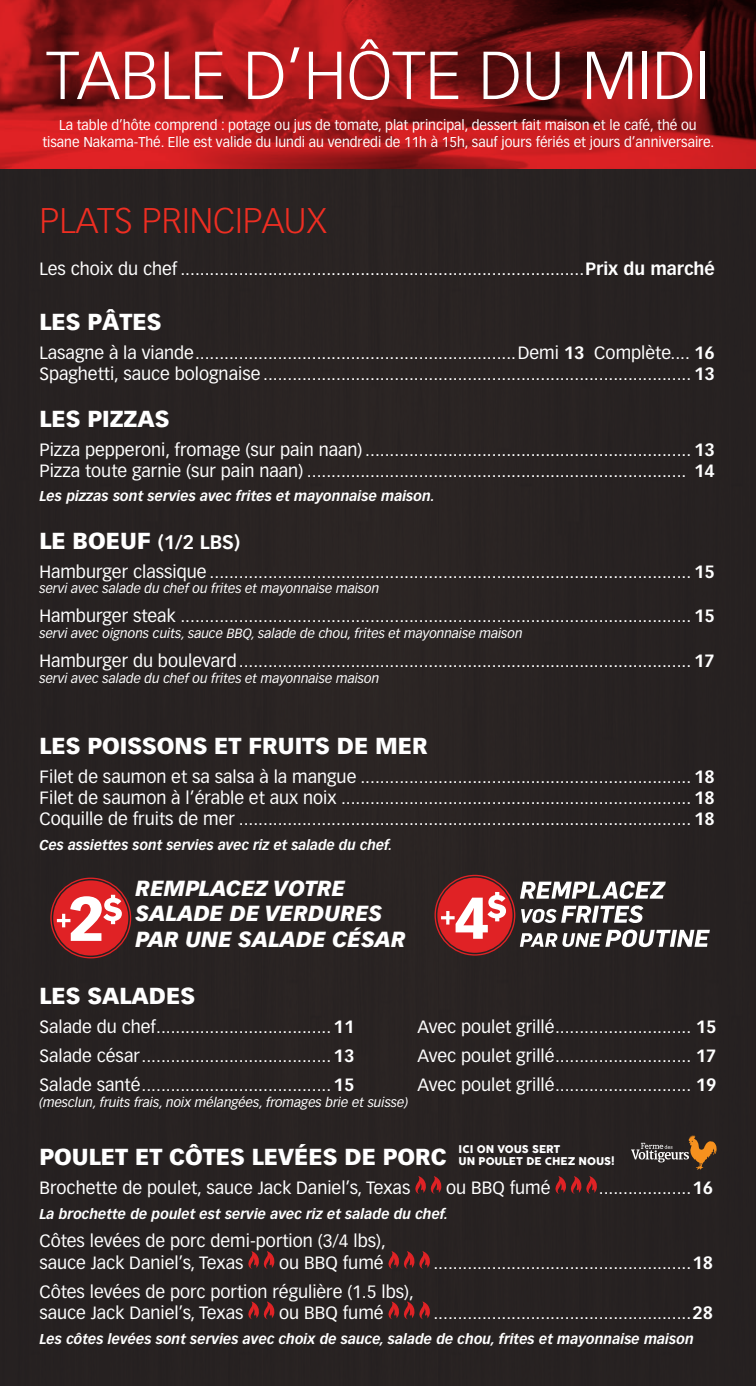
<style>
.page{position:relative;width:756px;height:1386px;background:#fff}
.page>*{position:absolute;margin:0;border:0;box-sizing:border-box;transform-origin:0 0}
.t1{font:300 66.5px "Vectora LH";color:#fff}
.t2{font:900 61.25px "Vectora LH";color:#fff}
.t3{font:900 57.75px "Vectora LH";color:#fff}
.t4{font:300 35px "Vectora LH";color:#ee2e22}
.t5{font:900 22.75px "Vectora LH";color:#fff}
.t6{font:italic 900 21.53px/25.7px "Vectora LH";color:#fff}
.t7{font:700 19.25px "Vectora LH";color:#fff}
.t8{font:17.5px/21px "Vectora LH";color:#fff}
.t9{font:italic 700 14px "Vectora LH";color:#fff}
.t10{font:14px/16.8px "Vectora LH";color:#fff;text-align:center}
.t11{font:italic 13.12px "Vectora LH";color:#fff}
.t12{font:10.5px/12.2px "COCOGOOSE";color:#fff}
.s1{font-weight:700}
.s2{font-weight:900;font-size:22.75px}
</style>
<div class="page">
<div style="left:0;top:169px;width:756px;height:1217px;background:#231f20"></div>
<svg style="left:0;top:0;width:756px;height:169px;background:#981618"></svg>
<svg style="left:415px;top:1176px;width:27px;height:18px"></svg>
<svg style="left:555px;top:1176px;width:42px;height:18px"></svg>
<svg style="left:248px;top:1251px;width:27px;height:18px"></svg>
<svg style="left:388px;top:1251px;width:42px;height:18px"></svg>
<svg style="left:248px;top:1301px;width:27px;height:18px"></svg>
<svg style="left:388px;top:1301px;width:42px;height:18px"></svg>
<div style="left:435px;top:875px;width:80px;height:81px;border:1px solid #e02225;border-radius:50%"></div>
<div style="left:437px;top:878px;width:76px;height:75px;background:#e02225;border-radius:50%"></div>
<svg style="left:487px;top:892px;width:19px;height:29px"></svg>
<svg style="left:441px;top:911px;width:14px;height:14px"></svg>
<svg style="left:520px;top:881px;width:146px;height:18px"></svg>
<svg style="left:521px;top:905px;width:122px;height:18px"></svg>
<svg style="left:520px;top:930px;width:190px;height:17px"></svg>
<div style="left:50px;top:878px;width:81px;height:80px;border:1px solid #e02225;border-radius:50%"></div>
<div style="left:53px;top:880px;width:75px;height:76px;background:#e02225;border-radius:50%"></div>
<svg style="left:103px;top:895px;width:19px;height:29px"></svg>
<svg style="left:57px;top:914px;width:13px;height:13px"></svg>
<svg style="left:631px;top:1135px;width:86px;height:35px"></svg>
<h1 class="t1" style="left:46px;top:37px;width:665px">TABLE D’HÔTE DU MIDI</h1>
<p class="t10" style="left:42px;top:117px;width:673px">La table d’hôte comprend : potage ou jus de tomate, plat principal, dessert fait maison et le café, thé ou tisane Nakama-Thé. Elle est valide du lundi au vendredi de 11h à 15h, sauf jours fériés et jours d’anniversaire.</p>
<h3 class="t4" style="left:39px;top:201px;width:289px">PLATS PRINCIPAUX</h3>
<p class="t8" style="left:39px;top:259px;width:677px">Les choix du chef ...................................................................................<span class="s1">Prix du marché</span></p>
<h3 class="t5" style="left:39px;top:307px;width:124px">LES PÂTES</h3>
<p class="t8" style="left:39px;top:342px;width:677px">Lasagne à la viande..................................................................Demi <span class="s1">13</span> Complète.... <span class="s1">16<br></span>Spaghetti, sauce bolognaise ........................................................................................ <span class="s1">13</span></p>
<h3 class="t5" style="left:39px;top:404px;width:132px">LES PIZZAS</h3>
<p class="t8" style="left:39px;top:439px;width:677px">Pizza pepperoni, fromage (sur pain naan) ................................................................... <span class="s1">13<br></span>Pizza toute garnie (sur pain naan) .............................................................................. <span class="s1">14</span></p>
<p class="t9" style="left:39px;top:488px;width:397px">Les pizzas sont servies avec frites et mayonnaise maison.</p>
<p class="t7" style="left:39px;top:530px;width:202px"><span class="s2">LE BOEUF</span> (1/2 LBS)</p>
<p class="t8" style="left:39px;top:561px;width:677px">Hamburger classique ................................................................................................... <span class="s1">15</span></p>
<p class="t11" style="left:39px;top:581px;width:341px">servi avec salade du chef ou frites et mayonnaise maison</p>
<p class="t8" style="left:39px;top:606px;width:677px">Hamburger steak ......................................................................................................... <span class="s1">15</span></p>
<p class="t11" style="left:39px;top:626px;width:485px">servi avec oignons cuits, sauce BBQ, salade de chou, frites et mayonnaise maison</p>
<p class="t8" style="left:39px;top:650px;width:677px">Hamburger du boulevard............................................................................................. <span class="s1">17</span></p>
<p class="t11" style="left:39px;top:670px;width:341px">servi avec salade du chef ou frites et mayonnaise maison</p>
<h3 class="t5" style="left:39px;top:732px;width:390px">LES POISSONS ET FRUITS DE MER</h3>
<p class="t8" style="left:39px;top:767px;width:677px;text-align:justify">Filet de saumon et sa salsa à la mangue .................................................................... <span class="s1">18<br></span>Filet de saumon à l’érable et aux noix ........................................................................ <span class="s1">18<br></span>Coquille de fruits de mer ............................................................................................. <span class="s1">18</span></p>
<p class="t9" style="left:39px;top:837px;width:355px">Ces assiettes sont servies avec riz et salade du chef.</p>
<h2 class="t2" style="left:69px;top:881px;width:38px">2</h2>
<p class="t6" style="left:136px;top:875px;width:248px">REMPLACEZ VOTRE<br>SALADE DE VERDURES</p>
<p class="t6" style="left:136px;top:927px;width:272px">PAR UNE SALADE CÉSAR</p>
<h3 class="t3" style="left:455px;top:882px;width:36px">4</h3>
<h3 class="t5" style="left:39px;top:982px;width:157px">LES SALADES</h3>
<p class="t8" style="left:39px;top:1017px;width:317px">Salade du chef....................................<span class="s1">11</span></p>
<p class="t8" style="left:417px;top:1017px;width:301px">Avec poulet grillé............................ <span class="s1">15</span></p>
<p class="t8" style="left:39px;top:1046px;width:317px">Salade césar.......................................<span class="s1">13</span></p>
<p class="t8" style="left:417px;top:1046px;width:301px">Avec poulet grillé............................ <span class="s1">17</span></p>
<p class="t8" style="left:39px;top:1074px;width:317px">Salade santé.......................................<span class="s1">15</span></p>
<p class="t8" style="left:417px;top:1074px;width:301px">Avec poulet grillé............................ <span class="s1">19</span></p>
<p class="t11" style="left:39px;top:1095px;width:370px">(mesclun, fruits frais, noix mélangées, fromages brie et suisse)</p>
<h3 class="t5" style="left:39px;top:1142px;width:409px">POULET ET CÔTES LEVÉES DE PORC</h3>
<p class="t8" style="left:39px;top:1177px;width:373px">Brochette de poulet, sauce Jack Daniel’s, Texas</p>
<p class="t8" style="left:446px;top:1177px;width:106px">ou BBQ fumé</p>
<p class="t8" style="left:599px;top:1177px;width:116px">...................<span class="s1">16</span></p>
<p class="t9" style="left:39px;top:1205px;width:411px">La brochette de poulet est servie avec riz et salade du chef.</p>
<p class="t8" style="left:39px;top:1231px;width:348px;line-height:21.5px">Côtes levées de porc demi-portion (3/4 lbs), sauce Jack Daniel’s, Texas</p>
<p class="t12" style="left:459px;top:1143px;width:158px">ICI ON VOUS SERT<br>UN POULET DE CHEZ NOUS!</p>
<p class="t8" style="left:279px;top:1252px;width:106px">ou BBQ fumé</p>
<p class="t8" style="left:433px;top:1252px;width:281px">.....................................................<span class="s1">18</span></p>
<p class="t8" style="left:39px;top:1281px;width:376px;line-height:21.5px">Côtes levées de porc portion régulière (1.5 lbs), sauce Jack Daniel’s, Texas</p>
<p class="t8" style="left:279px;top:1303px;width:106px">ou BBQ fumé</p>
<p class="t8" style="left:433px;top:1303px;width:281px">.....................................................<span class="s1">28</span></p>
<p class="t9" style="left:39px;top:1331px;width:656px">Les côtes levées sont servies avec choix de sauce, salade de chou, frites et mayonnaise maison</p>
</div>
